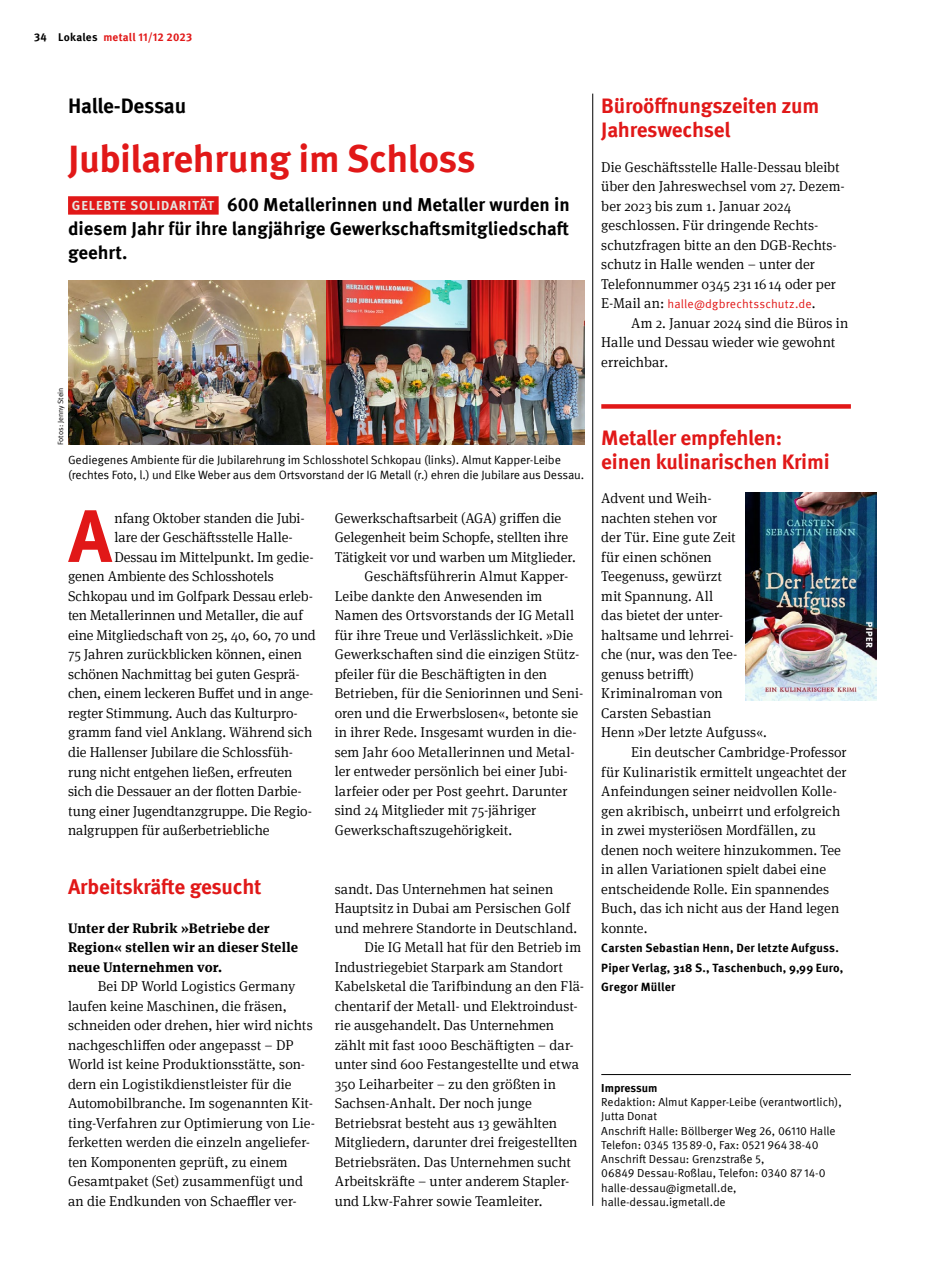
<style>
.page{position:relative;width:936px;height:1285px;background:#fff}
.page>*{position:absolute;margin:0;border:0;box-sizing:border-box;transform-origin:0 0}
.t1{font:700 74.1px "Meta IGM";color:#e11818}
.t2{font:700 38.25px "Meta IGM";letter-spacing:-.01em;color:#e11818}
.t3{font:700 21px/24px "Meta IGM";letter-spacing:-.01em;color:#e11818}
.t4{font:700 21px "Meta IGM";letter-spacing:-.015em;color:#000}
.t5{font:700 18.75px/24px "Meta IGM";color:#000;text-align:justify}
.t6{font:300 14.25px/19.5px "Meta Serif IGM";color:#000}
.t7{font:700 13.8px/19.5px "Meta Serif IGM";letter-spacing:.01em;color:#000}
.t8{font:12px/15px "Meta IGM";letter-spacing:-.01em;color:#000}
.t9{font:700 12px/19.5px "Meta IGM";letter-spacing:.015em;color:#000}
.t10{font:12px "Meta IGM";letter-spacing:.01em;color:#e11818}
.t11{font:11.7px/14.2px "Meta IGM";color:#000}
.t12{font:700 11.7px "Meta IGM";letter-spacing:-.005em;color:#000}
.t13{font:700 11.25px "Meta IGM";letter-spacing:.02em;color:#e11818}
.t14{font:7.5px "Meta IGM";color:#000}
.s1{color:#000}
.s2{font-size:13.2px;color:#e6e7e2}
.s3{font-family:"Meta Serif IGM";font-weight:300;font-size:14.25px;color:#000}
</style>
<div class="page">
<div style="left:68px;top:196px;width:151px;height:18px;background:#e11818"></div>
<hr style="left:601px;top:1074px;width:249px;height:1px;background:#000">
<img style="left:68px;top:281px;width:258px;height:164px">
<img style="left:326px;top:281px;width:258px;height:164px">
<svg style="left:601px;top:404px;width:249px;height:4px"></svg>
<img style="left:746px;top:492px;width:130px;height:208px">
<hr style="left:592px;top:94px;width:1px;height:1111px;background:#000">
<p class="t13" style="left:34px;top:28px;width:160px"><span class="s1">34 Lokales</span> metall 11/12 2023</p>
<h3 class="t4" style="left:68px;top:89px;width:120px">Halle-Dessau</h3>
<h2 class="t2" style="left:68px;top:128px;width:409px">Jubilarehrung im Schloss</h2>
<h3 class="t5" style="left:68px;top:191px;width:503px"><span class="s2">GELEBTE SOLIDARITÄT</span> 600 Metallerinnen und Metaller wurden in diesem Jahr für ihre langjährige Gewerkschaftsmitgliedschaft geehrt.</h3>
<p class="t14" style="left:55px;top:445px;width:59px;rotate:-90deg">Fotos: Jenny Stein</p>
<p class="t8" style="left:68px;top:452px;width:517px">Gediegenes Ambiente für die Jubilarehrung im Schlosshotel Schkopau (links). Almut Kapper-Leibe (rechtes Foto, l.) und Elke Weber aus dem Ortsvorstand der IG Metall (r.) ehren die Jubilare aus Dessau.</p>
<h1 class="t1" style="left:68px;top:478px;width:45px">A</h1>
<p class="t6" style="left:114px;top:507px;width:192px">nfang Oktober standen die Jubi-</p>
<p class="t6" style="left:114px;top:527px;width:180px">lare der Geschäftsstelle Halle-</p>
<p class="t6" style="left:114px;top:546px;width:201px">Dessau im Mittelpunkt. Im gedie-</p>
<p class="t6" style="left:68px;top:566px;width:207px">genen Ambiente des Schlosshotels</p>
<p class="t6" style="left:68px;top:585px;width:246px">Schkopau und im Golfpark Dessau erleb-</p>
<p class="t6" style="left:68px;top:605px;width:236px">ten Metallerinnen und Metaller, die auf</p>
<p class="t6" style="left:68px;top:624px;width:249px">eine Mitgliedschaft von 25, 40, 60, 70 und</p>
<p class="t6" style="left:68px;top:644px;width:236px">75 Jahren zurückblicken können, einen</p>
<p class="t6" style="left:68px;top:663px;width:233px">schönen Nachmittag bei guten Gesprä-</p>
<p class="t6" style="left:68px;top:683px;width:247px">chen, einem leckeren Buffet und in ange-</p>
<p class="t6" style="left:68px;top:702px;width:231px">regter Stimmung. Auch das Kulturpro-</p>
<p class="t6" style="left:68px;top:722px;width:246px">gramm fand viel Anklang. Während sich</p>
<p class="t6" style="left:68px;top:741px;width:226px">die Hallenser Jubilare die Schlossfüh-</p>
<p class="t6" style="left:68px;top:761px;width:226px">rung nicht entgehen ließen, erfreuten</p>
<p class="t6" style="left:68px;top:780px;width:235px">sich die Dessauer an der flotten Darbie-</p>
<p class="t6" style="left:68px;top:800px;width:245px">tung einer Jugendtanzgruppe. Die Regio-</p>
<p class="t6" style="left:68px;top:819px;width:203px">nalgruppen für außerbetriebliche</p>
<h3 class="t3" style="left:68px;top:872px;width:195px">Arbeitskräfte gesucht</h3>
<p class="t7" style="left:68px;top:916px;width:231px">Unter der Rubrik »Betriebe der<br>Region« stellen wir an dieser Stelle neue Unternehmen vor.</p>
<p class="t6" style="left:68px;top:975px;width:249px;text-indent:30px">Bei DP World Logistics Germany laufen keine Maschinen, die fräsen, schneiden oder drehen, hier wird nichts nachgeschliffen oder angepasst – DP World ist keine Produktionsstätte, son&shy;dern ein Logistikdienstleister für die Automobilbranche. Im sogenannten Kit&shy;ting-Verfahren zur Optimierung von Lie&shy;ferketten werden die einzeln angeliefer&shy;ten Komponenten geprüft, zu einem Gesamtpaket (Set) zusammenfügt und an die Endkunden von Schaeffler ver-</p>
<p class="t6" style="left:334px;top:507px;width:228px">Gewerkschaftsarbeit (AGA) griffen die</p>
<p class="t6" style="left:334px;top:527px;width:235px">Gelegenheit beim Schopfe, stellten ihre</p>
<p class="t6" style="left:334px;top:546px;width:242px">Tätigkeit vor und warben um Mitglieder.</p>
<p class="t6" style="left:364px;top:566px;width:205px">Geschäftsführerin Almut Kapper-</p>
<p class="t6" style="left:334px;top:585px;width:209px">Leibe dankte den Anwesenden im</p>
<p class="t6" style="left:334px;top:605px;width:241px">Namen des Ortsvorstands der IG Metall</p>
<p class="t6" style="left:334px;top:624px;width:240px">für ihre Treue und Verlässlichkeit. »Die</p>
<p class="t6" style="left:334px;top:644px;width:246px">Gewerkschaften sind die einzigen Stütz-</p>
<p class="t6" style="left:334px;top:663px;width:214px">pfeiler für die Beschäftigten in den</p>
<p class="t6" style="left:334px;top:683px;width:250px">Betrieben, für die Seniorinnen und Seni-</p>
<p class="t6" style="left:334px;top:702px;width:245px">oren und die Erwerbslosen«, betonte sie</p>
<p class="t6" style="left:334px;top:722px;width:244px">in ihrer Rede. Insgesamt wurden in die-</p>
<p class="t6" style="left:334px;top:741px;width:241px">sem Jahr 600 Metallerinnen und Metal-</p>
<p class="t6" style="left:334px;top:761px;width:235px">ler entweder persönlich bei einer Jubi-</p>
<p class="t6" style="left:334px;top:780px;width:234px">larfeier oder per Post geehrt. Darunter</p>
<p class="t6" style="left:334px;top:799px;width:203px">sind 24 Mitglieder mit 75-jähriger</p>
<p class="t6" style="left:334px;top:819px;width:179px">Gewerkschaftszugehörigkeit.</p>
<p class="t6" style="left:334px;top:878px;width:220px">sandt. Das Unternehmen hat seinen</p>
<p class="t6" style="left:334px;top:897px;width:237px">Hauptsitz in Dubai am Persischen Golf</p>
<p class="t6" style="left:334px;top:917px;width:244px">und mehrere Standorte in Deutschland.</p>
<p class="t6" style="left:364px;top:936px;width:218px">Die IG Metall hat für den Betrieb im</p>
<p class="t6" style="left:334px;top:956px;width:230px">Industriegebiet Starpark am Standort</p>
<p class="t6" style="left:334px;top:975px;width:251px">Kabelsketal die Tarifbindung an den Flä-</p>
<p class="t6" style="left:334px;top:995px;width:245px">chentarif der Metall- und Elektroindust-</p>
<p class="t6" style="left:334px;top:1014px;width:221px">rie ausgehandelt. Das Unternehmen</p>
<p class="t6" style="left:334px;top:1034px;width:241px">zählt mit fast 1000 Beschäftigten – dar-</p>
<p class="t6" style="left:334px;top:1053px;width:246px">unter sind 600 Festangestellte und etwa</p>
<p class="t6" style="left:334px;top:1073px;width:223px">350 Leiharbeiter – zu den größten in</p>
<p class="t6" style="left:334px;top:1092px;width:199px">Sachsen-Anhalt. Der noch junge</p>
<p class="t6" style="left:334px;top:1112px;width:224px">Betriebsrat besteht aus 13 gewählten</p>
<p class="t6" style="left:334px;top:1131px;width:244px">Mitgliedern, darunter drei freigestellten</p>
<p class="t6" style="left:334px;top:1151px;width:238px">Betriebsräten. Das Unternehmen sucht</p>
<p class="t6" style="left:334px;top:1170px;width:236px">Arbeitskräfte – unter anderem Stapler-</p>
<p class="t6" style="left:334px;top:1190px;width:209px">und Lkw-Fahrer sowie Teamleiter.</p>
<h3 class="t3" style="left:601px;top:92px;width:219px">Büroöffnungszeiten zum<br>Jahreswechsel</h3>
<p class="t6" style="left:601px;top:156px;width:245px">Die Geschäftsstelle Halle-Dessau bleibt über den Jahreswechsel vom 27. Dezem&shy;ber 2023 bis zum 1. Januar 2024 geschlossen. Für dringende Rechts&shy;schutzfragen bitte an den DGB-Rechts&shy;schutz in Halle wenden – unter der Telefonnummer 0345 2311614 oder per</p>
<p class="t10" style="left:601px;top:295px;width:215px"><span class="s3">E-Mail an:</span> halle@dgbrechtsschutz.de<span class="s3">.</span></p>
<p class="t6" style="left:601px;top:312px;width:248px;text-indent:30px">Am 2. Januar 2024 sind die Büros in<br>Halle und Dessau wieder wie gewohnt erreichbar.</p>
<h3 class="t3" style="left:601px;top:424px;width:230px">Metaller empfehlen: einen kulinarischen Krimi</h3>
<p class="t6" style="left:601px;top:488px;width:112px">Advent und Weih-</p>
<p class="t6" style="left:601px;top:507px;width:117px">nachten stehen vor</p>
<p class="t6" style="left:601px;top:527px;width:136px">der Tür. Eine gute Zeit</p>
<p class="t6" style="left:601px;top:546px;width:112px">für einen schönen</p>
<p class="t6" style="left:601px;top:566px;width:122px">Teegenuss, gewürzt</p>
<p class="t6" style="left:601px;top:585px;width:113px">mit Spannung. All</p>
<p class="t6" style="left:601px;top:605px;width:123px">das bietet der unter-</p>
<p class="t6" style="left:601px;top:624px;width:134px">haltsame und lehrrei-</p>
<p class="t6" style="left:601px;top:644px;width:138px">che (nur, was den Tee-</p>
<p class="t6" style="left:601px;top:663px;width:94px">genuss betrifft)</p>
<p class="t6" style="left:601px;top:683px;width:123px">Kriminalroman von</p>
<p class="t6" style="left:601px;top:702px;width:112px">Carsten Sebastian</p>
<p class="t6" style="left:601px;top:722px;width:167px">Henn »Der letzte Aufguss«.</p>
<p class="t6" style="left:631px;top:741px;width:217px">Ein deutscher Cambridge-Professor</p>
<p class="t6" style="left:601px;top:761px;width:247px">für Kulinaristik ermittelt ungeachtet der</p>
<p class="t6" style="left:601px;top:780px;width:237px">Anfeindungen seiner neidvollen Kolle-</p>
<p class="t6" style="left:601px;top:800px;width:241px">gen akribisch, unbeirrt und erfolgreich</p>
<p class="t6" style="left:601px;top:819px;width:216px">in zwei mysteriösen Mordfällen, zu</p>
<p class="t6" style="left:601px;top:839px;width:241px">denen noch weitere hinzukommen. Tee</p>
<p class="t6" style="left:601px;top:858px;width:226px">in allen Variationen spielt dabei eine</p>
<p class="t6" style="left:601px;top:878px;width:229px">entscheidende Rolle. Ein spannendes</p>
<p class="t6" style="left:601px;top:897px;width:239px">Buch, das ich nicht aus der Hand legen</p>
<p class="t6" style="left:601px;top:917px;width:48px">konnte.</p>
<p class="t9" style="left:601px;top:937px;width:243px">Carsten Sebastian Henn, Der letzte Aufguss.<br>Piper Verlag, 318 S., Taschenbuch, 9,99 Euro,<br>Gregor Müller</p>
<p class="t12" style="left:601px;top:1078px;width:58px">Impressum</p>
<p class="t11" style="left:601px;top:1093px;width:242px">Redaktion: Almut Kapper-Leibe (verantwortlich), Jutta Donat<br>Anschrift Halle: Böllberger Weg 26, 06110 Halle Telefon: 0345 13589-0, Fax: 0521 96438-40<br>Anschrift Dessau: Grenzstraße 5,<br>06849 Dessau-Roßlau, Telefon: 0340 8714-0 halle-dessau@igmetall.de, halle-dessau.igmetall.de</p>
</div>
